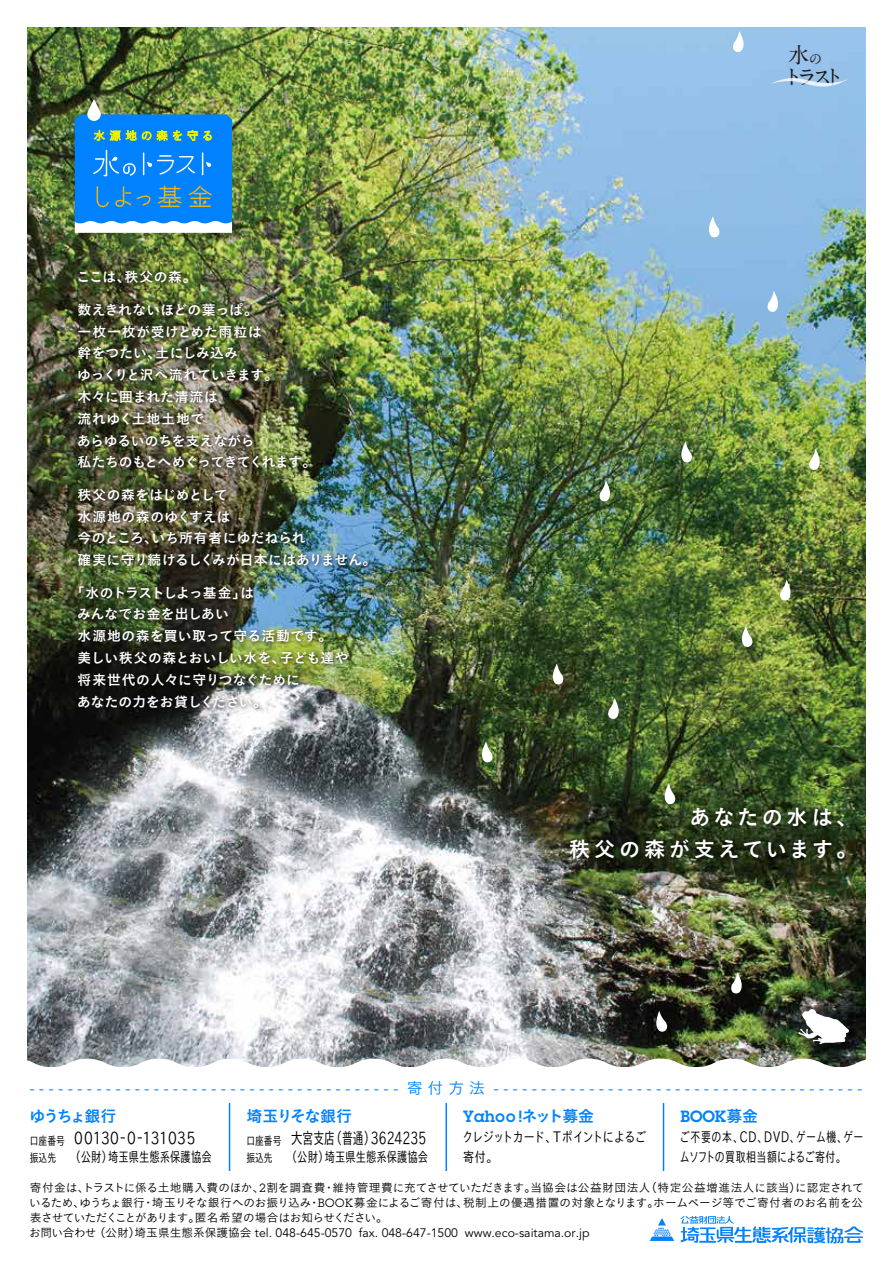
<style>
.page{position:relative;width:893px;height:1263px;background:#fff}
.page>*{position:absolute;margin:0;border:0;box-sizing:border-box;transform-origin:0 0}
.t1{font:700 21.6px/21.6px "A1 Mincho Std";color:#231815}
.t2{font:21.3px/32px "Koburina Go Std W6";letter-spacing:.155em;color:#fff;text-align:right}
.t3{font:15.9px "Lubalin Graph Std";color:#0082ff}
.t4{font:15.9px "TB Go Std L C8";color:#000;scale:.75 1}
.t5{font:600 15.9px "Lubalin Graph Std";color:#0082ff}
.t6{font:15.9px "Koburina Go Std W6";letter-spacing:-.06em;color:#0082ff}
.t7{font:15.9px "Koburina Go Std W6";letter-spacing:-.095em;color:#0082ff}
.t8{font:13.8px/21.8px "Koburina Go Std W6";color:#fff}
.t9{font:13.8px/19.2px "TB Go Std L C8";letter-spacing:.04em;color:#000;scale:.72 1}
.t10{font:13.8px "TB Go Std L C8";color:#000;scale:.75 1}
.t11{font:13.8px/19.2px "TB Go Std L C8";letter-spacing:-.035em;color:#000;scale:.8 1}
.t12{font:12.3px "Avenir LT Std";color:#000}
.t13{font:11.7px/14.9px "Koburina Go Std W3";letter-spacing:-.045em;color:#000;text-align:justify}
.s1{font-size:13.5px}
.s2{font-family:"Koburina Go Std W3"}
.s3{font-size:11.7px}
.s4{font-family:"Koburina Go Std W6";font-weight:400}
.s5{font-family:"Lubalin Graph Std"}
.s6{font-family:"Koburina Go Std W3";font-size:11.7px}
</style>
<div class="page">
<img style="left:28px;top:28px;width:837px;height:1030px">
<img style="left:27px;top:1058px;width:839px;height:9px">
<svg style="left:770px;top:78px;width:78px;height:9px"></svg>
<svg style="left:656px;top:1011px;width:12px;height:22px"></svg>
<svg style="left:779px;top:579px;width:12px;height:22px"></svg>
<svg style="left:730px;top:972px;width:12px;height:22px"></svg>
<svg style="left:598px;top:480px;width:12px;height:22px"></svg>
<svg style="left:732px;top:31px;width:12px;height:22px"></svg>
<svg style="left:808px;top:449px;width:12px;height:21px"></svg>
<svg style="left:607px;top:698px;width:12px;height:21px"></svg>
<svg style="left:766px;top:291px;width:12px;height:21px"></svg>
<svg style="left:709px;top:216px;width:12px;height:22px"></svg>
<svg style="left:742px;top:626px;width:12px;height:21px"></svg>
<svg style="left:681px;top:441px;width:12px;height:22px"></svg>
<svg style="left:664px;top:783px;width:12px;height:17px"></svg>
<svg style="left:553px;top:663px;width:11px;height:22px"></svg>
<svg style="left:482px;top:741px;width:12px;height:22px"></svg>
<svg style="left:797px;top:1009px;width:52px;height:35px"></svg>
<img style="left:71px;top:264px;width:306px;height:455px">
<img style="left:562px;top:800px;width:296px;height:73px">
<svg style="left:75px;top:99px;width:157px;height:134px;background:#3393dd"></svg>
<svg style="left:680px;top:1216px;width:183px;height:27px"></svg>
<svg style="left:650px;top:1218px;width:24px;height:23px"></svg>
<hr style="left:229px;top:1103px;width:1px;height:68px;background:#0082ff">
<hr style="left:445px;top:1103px;width:2px;height:68px;background:#0082ff">
<hr style="left:663px;top:1103px;width:1px;height:68px;background:#0082ff">
<p class="t8" style="left:76px;top:267px;width:122px">ここは、秩父の森。</p>
<p class="t8" style="left:77px;top:299px;width:241px">数えきれないほどの葉っぱ。<br>一枚一枚が受けとめた雨粒は<br>幹をつたい、土にしみ込み<br>ゆっくりと沢へ流れていきます。<br>木々に囲まれた清流は<br>流れゆく土地土地で<br>あらゆるいのちを支えながら<br>私たちのもとへめぐってきてくれます。</p>
<p class="t8" style="left:78px;top:484px;width:300px">秩父の森をはじめとして<br>水源地の森のゆくすえは<br>今のところ、いち所有者にゆだねられ<br>確実に守り続けるしくみが日本にはありません。</p>
<p class="t8" style="left:77px;top:582px;width:273px;text-indent:-6px">「水のトラストしよっ基金」は<br>みんなでお金を出しあい<br>水源地の森を買い取って守る活動です。美しい秩父の森とおいしい水を、子ども達や将来世代の人々に守りつなぐために<br>あなたの力をお貸しください。</p>
<h1 class="t1" style="left:782px;top:41px;width:64px">水<span class="s1">の<br></span>トラスト</h1>
<h2 class="t2" style="left:569px;top:802px;width:291px">あなたの水は、<br>秩父の森が支えています。</h2>
<p class="t3" style="left:30px;top:1078px;width:834px">--------------------------------------- <span class="s2">寄付方法</span> ---------------------------------------</p>
<p class="t6" style="left:246px;top:1104px;width:107px">埼玉りそな銀行</p>
<p class="t4" style="left:246px;top:1125px;width:242px"><span class="s3">口座番号</span> 大宮支店（普通）3624235</p>
<p class="t10" style="left:246px;top:1145px;width:244px"><span class="s3">振込先</span> （公財）埼玉県生態系保護協会</p>
<p class="t7" style="left:30px;top:1104px;width:88px">ゆうちょ銀行</p>
<p class="t4" style="left:30px;top:1125px;width:222px"><span class="s3">口座番号</span> 00130-0-131035</p>
<p class="t10" style="left:30px;top:1145px;width:244px"><span class="s3">振込先</span> （公財）埼玉県生態系保護協会</p>
<p class="t5" style="left:680px;top:1106px;width:79px">BOOK<span class="s4">募金</span></p>
<p class="t9" style="left:680px;top:1127px;width:257px">ご不要の本、CD、DVD、ゲーム機、ゲームソフトの買取相当額によるご寄付。</p>
<p class="t13" style="left:29px;top:1180px;width:836px">寄付金は、トラストに係る土地購入費のほか、<span class="s5">2</span>割を調査費・維持管理費に充てさせていただきます。当協会は公益財団法人（特定公益増進法人に該当）に認定されているため、ゆうちょ銀行・埼玉りそな銀行へのお振り込み・<span class="s5">BOOK</span>募金によるご寄付は、税制上の優遇措置の対象となります。ホームページ等でご寄付者のお名前を公表させていただくことがあります。匿名希望の場合はお知らせください。</p>
<p class="t12" style="left:29px;top:1226px;width:562px"><span class="s6">お問い合わせ（公財）埼玉県生態系保護協会</span> tel. 048-645-0570 fax. 048-647-1500 www.eco-saitama.or.jp</p>
<p class="t5" style="left:463px;top:1106px;width:132px">Yahoo !<span class="s4">ネット募金</span></p>
<p class="t11" style="left:462px;top:1127px;width:231px">クレジットカード、Tポイントによるご寄付。</p>
</div>
